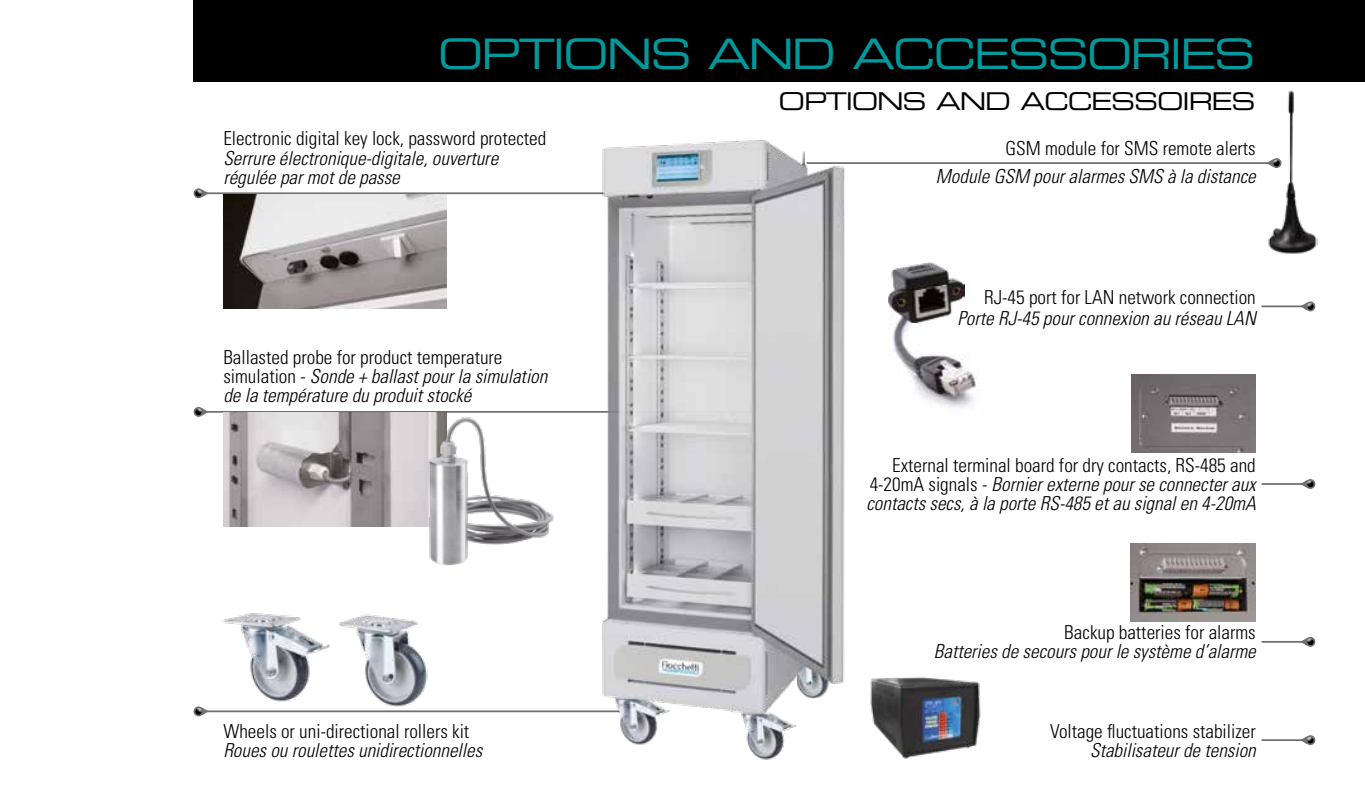
<style>
.page{position:relative;width:1365px;height:794px;background:#fff}
.page>*{position:absolute;margin:0;border:0;box-sizing:border-box;transform-origin:0 0}
.t1{font:42px "Eurostile LT Std Ex 2";letter-spacing:-.05em;color:#009a9d}
.t2{font:24.5px "Eurostile LT Std Ex 2";letter-spacing:-.05em;color:#000}
.t3{font:italic 300 condensed 19.25px/19.2px "Univers LT Std";color:#000}
.t4{font:300 condensed 19.25px "Univers LT Std";color:#000}
.s1{font-style:normal}
</style>
<div class="page">
<img style="left:893px;top:283px;width:84px;height:125px">
<img style="left:223px;top:413px;width:223px;height:113px">
<img style="left:223px;top:194px;width:223px;height:114px">
<img style="left:870px;top:677px;width:111px;height:82px">
<img style="left:585px;top:140px;width:260px;height:620px">
<img style="left:210px;top:613px;width:225px;height:100px">
<img style="left:1130px;top:543px;width:125px;height:78px">
<img style="left:1131px;top:375px;width:124px;height:77px">
<img style="left:888px;top:262px;width:76px;height:60px">
<div style="left:193px;top:0;width:1171px;height:82px;background:#000"></div>
<hr style="left:806px;top:162px;width:463px;height:2px;background:#706f6f">
<hr style="left:205px;top:192px;width:415px;height:2px;background:#706f6f">
<svg style="left:194px;top:189px;width:9px;height:9px"></svg>
<svg style="left:202px;top:190px;width:6px;height:7px"></svg>
<hr style="left:205px;top:710px;width:417px;height:2px;background:#706f6f">
<svg style="left:194px;top:707px;width:8px;height:8px"></svg>
<svg style="left:202px;top:707px;width:6px;height:8px"></svg>
<hr style="left:205px;top:411px;width:546px;height:2px;background:#706f6f">
<svg style="left:194px;top:407px;width:9px;height:9px"></svg>
<svg style="left:202px;top:408px;width:6px;height:7px"></svg>
<img style="left:423px;top:414px;width:131px;height:152px">
<img style="left:1265px;top:90px;width:52px;height:164px">
<hr style="left:1261px;top:305px;width:42px;height:2px;background:#706f6f">
<svg style="left:1306px;top:302px;width:8px;height:9px"></svg>
<svg style="left:1300px;top:303px;width:6px;height:7px"></svg>
<hr style="left:1261px;top:641px;width:42px;height:1px;background:#706f6f">
<svg style="left:1306px;top:637px;width:8px;height:9px"></svg>
<svg style="left:1300px;top:638px;width:6px;height:7px"></svg>
<hr style="left:1261px;top:739px;width:42px;height:2px;background:#706f6f">
<svg style="left:1305px;top:735px;width:10px;height:10px"></svg>
<svg style="left:1306px;top:736px;width:8px;height:8px"></svg>
<svg style="left:1300px;top:737px;width:6px;height:7px"></svg>
<hr style="left:1261px;top:483px;width:42px;height:2px;background:#706f6f">
<svg style="left:1306px;top:480px;width:8px;height:8px"></svg>
<svg style="left:1300px;top:481px;width:6px;height:7px"></svg>
<h1 class="t1" style="left:437px;top:25px;width:819px">OPTIONS AND ACCESSORIES</h1>
<p class="t4" style="left:223px;top:127px;width:324px">Electronic digital key lock, password protected</p>
<p class="t3" style="left:223px;top:148px;width:276px">Serrure électronique-digitale, ouverture régulée par mot de passe</p>
<p class="t3" style="left:223px;top:348px;width:325px"><span class="s1">Ballasted probe for product temperature simulation -</span> Sonde + ballast pour la simulation de la température du produit stocké</p>
<p class="t4" style="left:223px;top:719px;width:247px">Wheels or uni-directional rollers kit</p>
<p class="t3" style="left:223px;top:740px;width:260px">Roues ou roulettes unidirectionnelles</p>
<p class="t2" style="left:778px;top:85px;width:478px">OPTIONS AND ACCESSOIRES</p>
<p class="t4" style="left:1005px;top:137px;width:252px">GSM module for SMS remote alerts</p>
<p class="t3" style="left:935px;top:167px;width:321px">Module GSM pour alarmes SMS à la distance</p>
<p class="t4" style="left:984px;top:285px;width:273px">RJ-45 port for LAN network connection</p>
<p class="t3" style="left:957px;top:308px;width:300px">Porte RJ-45 pour connexion au réseau LAN</p>
<p class="t3" style="left:866px;top:455px;width:391px;text-align:justify;text-indent:26px"><span class="s1">External terminal board for dry contacts, RS-485 and 4-20mA signals -</span> Bornier externe pour se connecter aux contacts secs, à la porte RS-485 et au signal en 4-20mA</p>
<p class="t4" style="left:1064px;top:621px;width:193px">Backup batteries for alarms</p>
<p class="t3" style="left:933px;top:642px;width:323px">Batteries de secours pour le système d’alarme</p>
<p class="t4" style="left:1049px;top:719px;width:207px">Voltage fluctuations stabilizer</p>
<p class="t3" style="left:1089px;top:740px;width:167px">Stabilisateur de tension</p>
</div>
